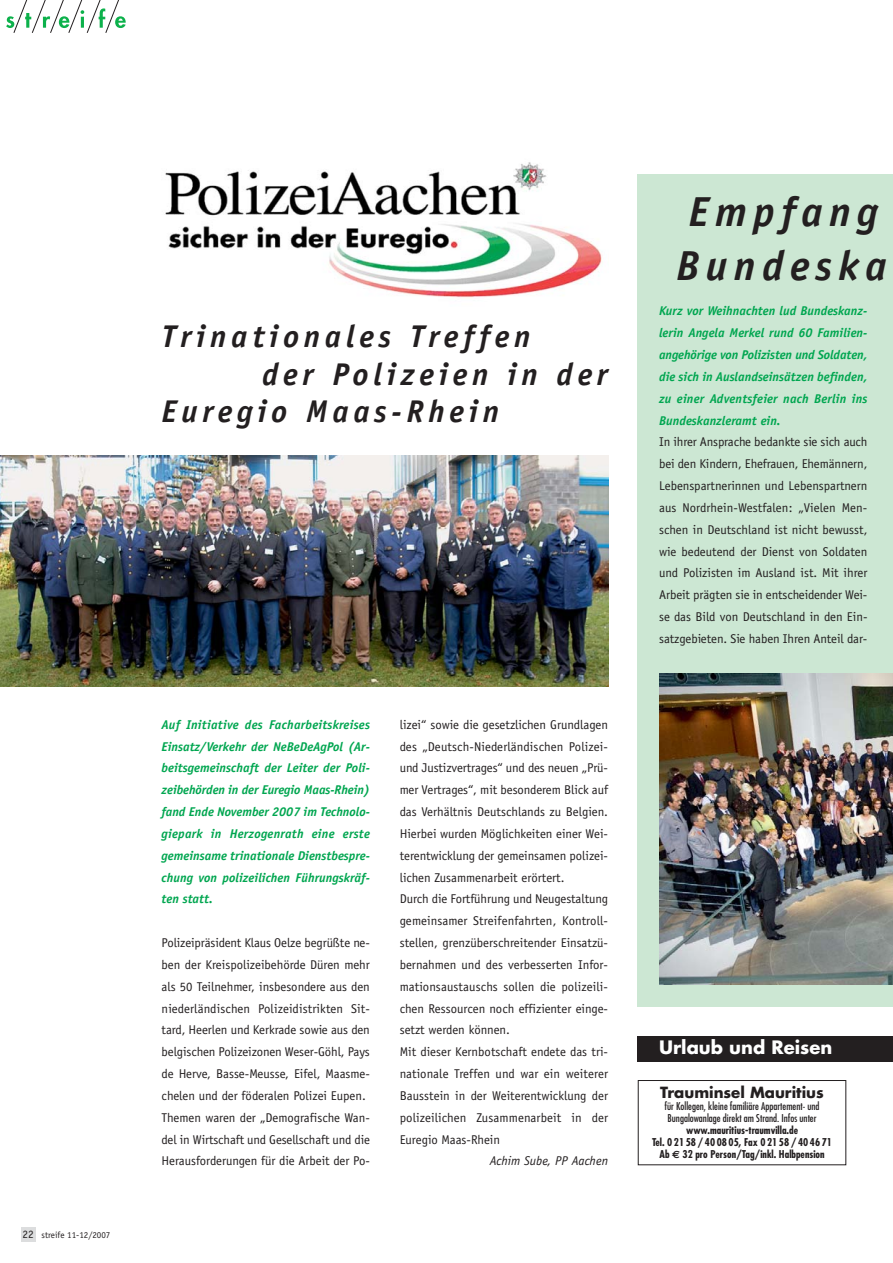
<style>
.page{position:relative;width:893px;height:1263px;background:#fff}
.page>*{position:absolute;margin:0;border:0;box-sizing:border-box;transform-origin:0 0}
.t1{font:italic 700 42px/54px "Officina Sans";letter-spacing:.15em;color:#231f20}
.t2{font:italic 700 31.5px "Officina Sans";letter-spacing:.15em;color:#231f20}
.t3{font:700 18px "Futura";color:#fff}
.t4{font:700 15px "Futura";color:#231f20}
.t5{font:12.75px/21.9px "Officina Sans";color:#231f20}
.t6{font:italic 700 12.75px/21.9px "Officina Sans";color:#00a650;text-align:justify}
.t7{font:italic 12.75px "Officina Sans";color:#231f20}
.t8{font:700 condensed 10.5px/12px "Futura";color:#231f20;text-align:center}
.t9{font:condensed 10.5px/12px "Futura";color:#231f20}
.t10{font:9px "Officina Sans";color:#231f20}
.s1{font-size:11.25px}
.s2{font-family:"Euro Sans";font-stretch:normal}
</style>
<div class="page">
<img style="left:0;top:0;width:893px;height:1242px">
<p class="t10" style="left:23px;top:1231px;width:89px"><span class="s1">22</span> streife 11-12/2007</p>
<h2 class="t2" style="left:162px;top:324px;width:370px">Trinationales Treffen</h2>
<h2 class="t2" style="left:262px;top:362px;width:347px">der Polizeien in der</h2>
<h2 class="t2" style="left:162px;top:399px;width:339px">Euregio Maas-Rhein</h2>
<p class="t6" style="left:162px;top:714px;width:210px">Auf Initiative des Facharbeitskreises Einsatz/Verkehr der NeBeDeAgPol (Ar - beitsgemeinschaft der Leiter der Poli&shy;zeibehörden in der Euregio Maas-Rhein) fand Ende November 2007 im Technolo&shy;giepark in Herzogenrath eine erste gemeinsame trinationale Dienstbespre&shy;chung von polizeilichen Führungskräf&shy;ten statt.</p>
<p class="t5" style="left:162px;top:933px;width:210px">Polizeipräsident Klaus Oelze begrüßte ne&shy;ben der Kreispolizeibehörde Düren mehr als 50 Teilnehmer, insbesondere aus den niederländischen Polizeidistrikten Sit&shy;tard, Heerlen und Kerkrade sowie aus den belgischen Polizeizonen Weser-Göhl, Pays de Herve, Basse-Meusse, Eifel, Maasme&shy;chelen und der föderalen Polizei Eupen.<br>Themen waren der „Demografische Wan&shy;del in Wirtschaft und Gesellschaft und die Herausforderungen für die Arbeit der Po-</p>
<p class="t5" style="left:400px;top:714px;width:210px">lizei“ sowie die gesetzlichen Grundlagen des „Deutsch-Niederländischen Polizei&shy;und Justizvertrages“ und des neuen „Prü&shy;mer Vertrages“, mit besonderem Blick auf das Verhältnis Deutschlands zu Belgien.<br>Hierbei wurden Möglichkeiten einer Wei&shy;terentwicklung der gemeinsamen polizei&shy;lichen Zusammenarbeit erörtert.<br>Durch die Fortführung und Neugestaltung gemeinsamer Streifenfahrten, Kontroll&shy;stellen, grenzüberschreitender Einsatzü&shy;bernahmen und des verbesserten Infor&shy;mationsaustauschs sollen die polizeili&shy;chen Ressourcen noch effizienter einge&shy;setzt werden können.<br>Mit dieser Kernbotschaft endete das tri&shy;nationale Treffen und war ein weiterer Bausstein in der Weiterentwicklung der polizeilichen Zusammenarbeit in der Euregio Maas-Rhein</p>
<p class="t7" style="left:490px;top:1156px;width:120px">Achim Sube, PP Aachen</p>
<h1 class="t1" style="left:676px;top:188px;width:212px">Empfang<br>Bundeska</h1>
<p class="t6" style="left:659px;top:301px;width:210px">Kurz vor Weihnachten lud Bundeskanz&shy;lerin Angela Merkel rund 60 Familien&shy;angehörige von Polizisten und Soldaten, die sich in Auslandseinsätzen befinden, zu einer Adventsfeier nach Berlin ins Bundeskanzleramt ein.</p>
<p class="t5" style="left:659px;top:432px;width:210px;text-align:justify">In ihrer Ansprache bedankte sie sich auch bei den Kindern, Ehefrauen, Ehemännern, Lebenspartnerinnen und Lebenspartnern aus Nordrhein-Westfalen: „Vielen Men&shy;schen in Deutschland ist nicht bewusst, wie bedeutend der Dienst von Soldaten und Polizisten im Ausland ist. Mit ihrer Arbeit prägten sie in entscheidender Wei&shy;se das Bild von Deutschland in den Ein&shy;satzgebieten. Sie haben Ihren Anteil dar-</p>
<h3 class="t3" style="left:659px;top:1039px;width:175px">Urlaub und Reisen</h3>
<p class="t4" style="left:660px;top:1085px;width:165px">Trauminsel Mauritius</p>
<p class="t9" style="left:664px;top:1101px;width:157px">für Kollegen, kleine familiäre Appartement- und<br>Bungalowanlage direkt am Strand. Infos unter</p>
<p class="t8" style="left:652px;top:1125px;width:181px">www.mauritius-traumvilla.de<br>Tel. 0 21 58 / 40 08 05, Fax 0 21 58 / 40 46 71<br>Ab <span class="s2">€</span> 32 pro Person/Tag/inkl. Halbpension</p>
</div>
